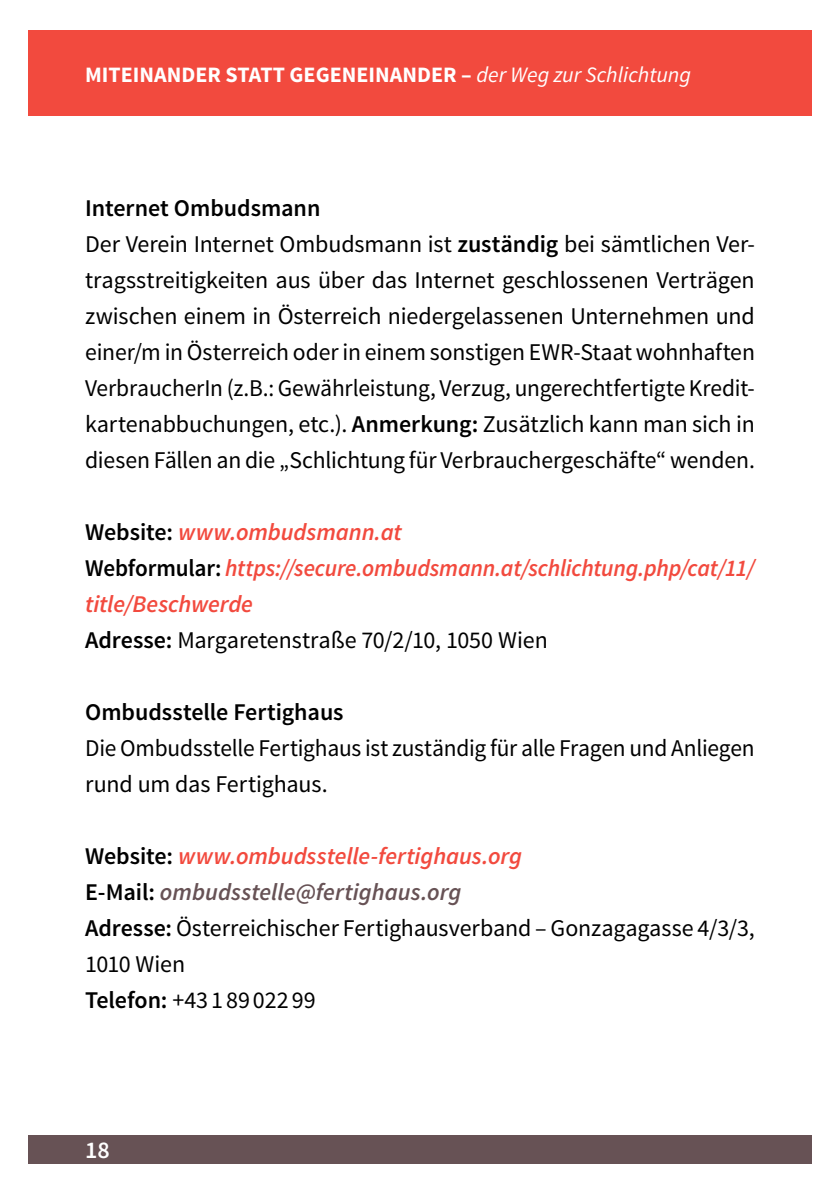
<style>
.page{position:relative;width:840px;height:1191px;background:#fff}
.page>*{position:absolute;margin:0;border:0;box-sizing:border-box;transform-origin:0 0}
.Fließtext{font:24px/36px "Source Sans Pro";letter-spacing:-.01em;color:#000;text-align:justify}
.Fliesstext_ohne_abst{font:italic 600 24px/36px "Source Sans Pro";letter-spacing:-.005em;color:#f24a3e}
.Fliesstext_ohne_abst-2{font:24px/36px "Source Sans Pro";letter-spacing:-.005em;color:#000}
.Fließtext_oA{font:600 24px "Source Sans Pro";letter-spacing:-.005em;color:#000}
.Fliesstext_ohne_abst-3{font:italic 600 24px "Source Sans Pro";color:#675255}
.t1{font:600 24px "Source Sans Pro";color:#fff}
.t2{font:700 22px "Source Sans Pro";color:#fff}
.s1{font-weight:400;font-style:italic}
.s2{font-weight:600}
.s3{font-style:normal;color:#000}
</style>
<div class="page">
<div style="left:28px;top:1135px;width:783px;height:28px;background:#675255"></div>
<div style="left:28px;top:31px;width:783px;height:85px;background:#f24a3e"></div>
<p class="t2" style="left:85px;top:61px;width:607px">MITEINANDER STATT GEGENEINANDER – <span class="s1">der Weg zur Schlichtung</span></p>
<p class="Fließtext_oA" style="left:85px;top:193px;width:237px">Internet Ombudsmann</p>
<p class="Fließtext" style="left:85px;top:226px;width:671px">Der Verein Internet Ombudsmann ist <span class="s2">zuständig</span> bei sämtlichen Ver&shy;tragsstreitigkeiten aus über das Internet geschlossenen Verträgen zwischen einem in Österreich niedergelassenen Unternehmen und einer/m in Österreich oder in einem sonstigen EWR-Staat wohnhaften VerbraucherIn (z.B.: Gewährleistung, Verzug, ungerechtfertigte Kredit&shy;kartenabbuchungen, etc.). <span class="s2">Anmerkung:</span> Zusätzlich kann man sich in diesen Fällen an die „Schlichtung für Verbrauchergeschäfte“ wenden.</p>
<p class="Fliesstext_ohne_abst" style="left:85px;top:514px;width:318px"><span class="s3">Website:</span> www.ombudsmann.at</p>
<p class="Fliesstext_ohne_abst" style="left:85px;top:550px;width:670px"><span class="s3">Webformular:</span> https://secure.ombudsmann.at/schlichtung.php/cat/11/ title/Beschwerde</p>
<p class="Fließtext" style="left:85px;top:622px;width:464px"><span class="s2">Adresse:</span> Margaretenstraße 70/2/10, 1050 Wien</p>
<p class="Fließtext_oA" style="left:85px;top:697px;width:260px">Ombudsstelle Fertighaus</p>
<p class="Fließtext" style="left:85px;top:730px;width:670px">Die Ombudsstelle Fertighaus ist zuständig für alle Fragen und Anliegen rund um das Fertighaus.</p>
<p class="Fliesstext_ohne_abst" style="left:85px;top:838px;width:438px"><span class="s3">Website:</span> www.ombudsstelle-fertighaus.org</p>
<p class="Fliesstext_ohne_abst-3" style="left:85px;top:877px;width:377px"><span class="s3">E-Mail:</span> ombudsstelle@fertighaus.org</p>
<p class="Fliesstext_ohne_abst-2" style="left:85px;top:910px;width:671px"><span class="s2">Adresse:</span> Österreichischer Fertighausverband – Gonzagagasse 4/3/3,<br>1010 Wien</p>
<p class="Fließtext" style="left:85px;top:982px;width:232px"><span class="s2">Telefon:</span> +43 1 89 022 99</p>
<p class="t1" style="left:85px;top:1134px;width:26px">18</p>
</div>
